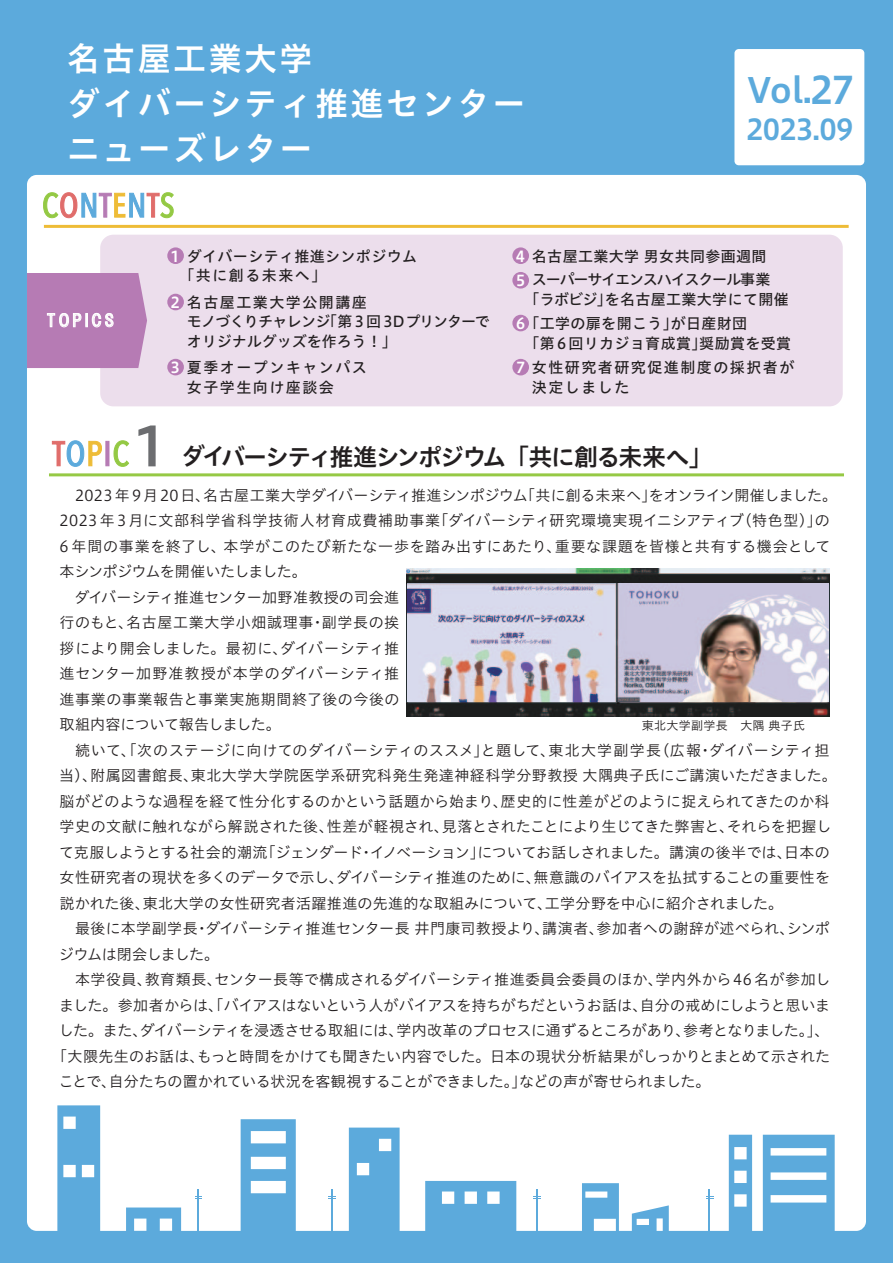
<style>
.page{position:relative;width:893px;height:1263px;background:#5caadc}
.page>*{position:absolute;margin:0;border:0;box-sizing:border-box;transform-origin:0 0}
.t1{font:54px "Hiragino UD Sans Std N W6";color:#6c6d70}
.t2{font:34.5px "Hiragino UD Sans Std N W6";color:#5caadc}
.t3{font:33px/45px "Hiragino UD Sans Std N W6";letter-spacing:.075em;color:#fff}
.t4{font:28.5px "Hiragino UD Sans Std N W6";letter-spacing:-.025em;color:#5caadc}
.t5{font:24px "Hiragino UD Sans Std W6";letter-spacing:-.08em;color:#231f20}
.t6{font:16.5px "HGP Gothic E";letter-spacing:.19em;color:#fff}
.t7{font:15px "Hiragino UD Sans Std N W3";letter-spacing:.005em;color:#231f20}
.t8{font:15px "Hiragino UD Sans Std N W3";letter-spacing:.035em;color:#231f20}
.t9{font:15px "Hiragino UD Sans Std N W3";letter-spacing:-.025em;color:#231f20}
.t10{font:15px "Hiragino UD Sans Std N W3";letter-spacing:-.015em;color:#231f20}
.t11{font:15px "Hiragino UD Sans Std N W3";letter-spacing:.045em;color:#231f20}
.t12{font:15px/19.5px "Hiragino UD Sans Std W5";letter-spacing:.025em;color:#231f20}
.t13{font:15px "Hiragino UD Sans Std N W3";letter-spacing:-.035em;color:#231f20}
.t14{font:15px "Hiragino UD Sans Std N W3";letter-spacing:.025em;color:#231f20}
.t15{font:15px/19.5px "Hiragino UD Sans Std W5";color:#231f20}
.t16{font:15px/19.5px "Hiragino UD Sans Std W5";letter-spacing:.1em;color:#231f20}
.t17{font:15px/19.5px "Hiragino UD Sans Std W5";letter-spacing:-.06em;color:#231f20}
.t18{font:15px "Hiragino UD Sans Std N W3";letter-spacing:.05em;color:#231f20}
.t19{font:15px "Hiragino UD Sans Std N W3";letter-spacing:-.04em;color:#231f20}
.t20{font:15px "Hiragino UD Sans Std W6";color:#fff}
.t21{font:12px "Hiragino UD Sans Std N W3";letter-spacing:.025em;color:#231f20}
.s1{font-size:37.5px}
.s2{font-family:"Hiragino UD Sans Std W6";color:#fff}
</style>
<div class="page">
<div style="left:27px;top:175px;width:839px;height:1056px;background:#fff;border-radius:10px"></div>
<svg style="left:349px;top:1127px;width:51px;height:104px;background:#67afde"></svg>
<svg style="left:582px;top:1183px;width:37px;height:48px"></svg>
<svg style="left:632px;top:1205px;width:37px;height:26px"></svg>
<svg style="left:763px;top:1135px;width:72px;height:96px"></svg>
<svg style="left:729px;top:1135px;width:23px;height:96px"></svg>
<svg style="left:126px;top:1207px;width:55px;height:24px"></svg>
<svg style="left:57px;top:1105px;width:43px;height:126px;background:#6bb2df"></svg>
<svg style="left:241px;top:1119px;width:55px;height:112px"></svg>
<svg style="left:425px;top:1181px;width:91px;height:50px;background:#6cb2df"></svg>
<hr style="left:536px;top:1190px;width:1px;height:44px;background:#5caadc">
<svg style="left:533px;top:1196px;width:7px;height:3px"></svg>
<hr style="left:331px;top:1190px;width:1px;height:44px;background:#5caadc">
<svg style="left:329px;top:1196px;width:7px;height:3px"></svg>
<hr style="left:197px;top:1190px;width:2px;height:44px;background:#5caadc">
<hr style="left:709px;top:1190px;width:1px;height:44px;background:#5caadc">
<svg style="left:706px;top:1196px;width:7px;height:3px"></svg>
<div style="left:734px;top:49px;width:130px;height:116px;background:#fff;border-radius:4px"></div>
<svg style="left:52px;top:440px;width:50px;height:27px"></svg>
<hr style="left:106px;top:441px;width:3px;height:25px;background:#b67bb4">
<svg style="left:113px;top:440px;width:17px;height:27px"></svg>
<hr style="left:49px;top:473px;width:795px;height:3px;background:#96c945">
<img style="left:407px;top:568px;width:423px;height:148px">
<img style="left:408px;top:583px;width:421px;height:118px">
<div style="left:100px;top:235px;width:743px;height:171px;background:#ecdeec;border-radius:13px"></div>
<svg style="left:27px;top:273px;width:120px;height:95px;background:#b981b7"></svg>
<div style="left:512px;top:359px;width:17px;height:16px;background:#b67bb4;border-radius:50%"></div>
<div style="left:512px;top:315px;width:17px;height:16px;background:#b67bb4;border-radius:50%"></div>
<div style="left:512px;top:272px;width:17px;height:17px;background:#b67bb4;border-radius:50%"></div>
<div style="left:512px;top:247px;width:17px;height:17px;background:#b67bb4;border-radius:50%"></div>
<div style="left:167px;top:359px;width:17px;height:16px;background:#b67bb4;border-radius:50%"></div>
<div style="left:167px;top:294px;width:17px;height:16px;background:#b67bb4;border-radius:50%"></div>
<div style="left:167px;top:247px;width:17px;height:17px;background:#b67bb4;border-radius:50%"></div>
<hr style="left:44px;top:225px;width:805px;height:3px;background:#eebc37">
<svg style="left:43px;top:192px;width:131px;height:27px"></svg>
<h3 class="t3" style="left:67px;top:34px;width:460px">名古屋工業大学<br>ダイバーシティ推進センターニューズレター</h3>
<h2 class="t2" style="left:747px;top:63px;width:109px">Vol.<span class="s1">27</span></h2>
<h3 class="t4" style="left:746px;top:107px;width:109px">2023.09</h3>
<p class="t6" style="left:46px;top:312px;width:69px">TOPICS</p>
<p class="t12" style="left:179px;top:246px;width:239px;text-indent:-11px"><span class="s2">１</span>ダイバーシティ推進シンポジウム「共に創る未来へ」</p>
<p class="t15" style="left:187px;top:291px;width:305px;text-indent:-19px"><span class="s2">２</span>名古屋工業大学公開講座<br>モノづくりチャレンジ「第 3 回 3Dプリンターでオリジナルグッズを作ろう！」</p>
<p class="t16" style="left:187px;top:357px;width:181px;text-indent:-19px"><span class="s2">３</span>夏季オープンキャンパス女子学生向け座談会</p>
<p class="t12" style="left:513px;top:246px;width:255px"><span class="s2">４</span>名古屋工業大学 男女共同参画週間</p>
<p class="t17" style="left:524px;top:269px;width:266px;text-indent:-11px"><span class="s2">５</span>スーパーサイエンスハイスクール事業「ラボビジ」を名古屋工業大学にて開催</p>
<p class="t20" style="left:513px;top:312px;width:16px">６</p>
<p class="t12" style="left:524px;top:313px;width:268px">「工学の扉を開こう」が日産財団<br>「第 6 回リカジョ育成賞」奨励賞を受賞</p>
<p class="t16" style="left:532px;top:357px;width:264px;text-indent:-19px"><span class="s2">７</span>女性研究者研究促進制度の採択者が決定しました</p>
<h1 class="t1" style="left:134px;top:405px;width:34px">1</h1>
<h3 class="t5" style="left:181px;top:438px;width:533px">ダイバーシティ推進シンポジウム「共に創る未来へ」</h3>
<p class="t7" style="left:60px;top:484px;width:779px">　2023 年 9月20日、名古屋工業大学ダイバーシティ推進シンポジウム「共に創る未来へ」をオンライン開催しました。</p>
<p class="t11" style="left:60px;top:509px;width:772px">2023 年 3月に文部科学省科学技術人材育成費補助事業「ダイバーシティ研究環境実現イニシアティブ（特色型）」の</p>
<p class="t8" style="left:60px;top:535px;width:772px">6 年間の事業を終了し、本学がこのたび新たな一歩を踏み出すにあたり、重要な課題を皆様と共有する機会として</p>
<p class="t13" style="left:60px;top:560px;width:249px">本シンポジウムを開催いたしました。</p>
<p class="t7" style="left:60px;top:586px;width:341px">　ダイバーシティ推進センター加野准教授の司会進</p>
<p class="t11" style="left:60px;top:611px;width:341px">行のもと、名古屋工業大学小畑誠理事・副学長の挨</p>
<p class="t7" style="left:60px;top:637px;width:341px">拶により開会しました。最初に、ダイバーシティ推</p>
<p class="t18" style="left:60px;top:662px;width:341px">進センター加野准教授が本学のダイバーシティ推</p>
<p class="t11" style="left:60px;top:688px;width:341px">進事業の事業報告と事業実施期間終了後の今後の</p>
<p class="t9" style="left:60px;top:713px;width:223px">取組内容について報告しました。</p>
<p class="t8" style="left:60px;top:739px;width:771px">　続いて、「次のステージに向けてのダイバーシティのススメ」と題して、東北大学副学長（広報・ダイバーシティ担</p>
<p class="t8" style="left:59px;top:764px;width:779px">当）、附属図書館長、東北大学大学院医学系研究科発生発達神経科学分野教授 大隅典子氏にご講演いただきました。</p>
<p class="t7" style="left:60px;top:790px;width:771px">脳がどのような過程を経て性分化するのかという話題から始まり、歴史的に性差がどのように捉えられてきたのか科</p>
<p class="t7" style="left:60px;top:815px;width:773px">学史の文献に触れながら解説された後、性差が軽視され、見落とされたことにより生じてきた弊害と、それらを把握し</p>
<p class="t10" style="left:59px;top:841px;width:772px">て克服しようとする社会的潮流「ジェンダード・イノベーション」についてお話しされました。講演の後半では、日本の</p>
<p class="t7" style="left:60px;top:866px;width:772px">女性研究者の現状を多くのデータで示し、ダイバーシティ推進のために、無意識のバイアスを払拭することの重要性を</p>
<p class="t7" style="left:60px;top:892px;width:725px">説かれた後、東北大学の女性研究者活躍推進の先進的な取組みについて、工学分野を中心に紹介されました。</p>
<p class="t7" style="left:60px;top:917px;width:772px">　最後に本学副学長・ダイバーシティ推進センター長 井門康司教授より、講演者、参加者への謝辞が述べられ、シンポ</p>
<p class="t19" style="left:59px;top:943px;width:162px">ジウムは閉会しました。</p>
<p class="t14" style="left:60px;top:968px;width:772px">　本学役員、教育類長、センター長等で構成されるダイバーシティ推進委員会委員のほか、学内外から46 名が参加し</p>
<p class="t9" style="left:59px;top:994px;width:773px">ました。参加者からは、「バイアスはないという人がバイアスを持ちがちだというお話は、自分の戒めにしようと思いま</p>
<p class="t9" style="left:59px;top:1019px;width:772px">した。また、ダイバーシティを浸透させる取組には、学内改革のプロセスに通ずるところがあり、参考となりました。」、</p>
<p class="t10" style="left:52px;top:1045px;width:779px">「大隈先生のお話は、もっと時間をかけても聞きたい内容でした。日本の現状分析結果がしっかりとまとめて示された</p>
<p class="t13" style="left:59px;top:1070px;width:653px">ことで、自分たちの置かれている状況を客観視することができました。」などの声が寄せられました。</p>
<p class="t21" style="left:642px;top:716px;width:165px">東北大学副学長　大隅 典子氏</p>
</div>
